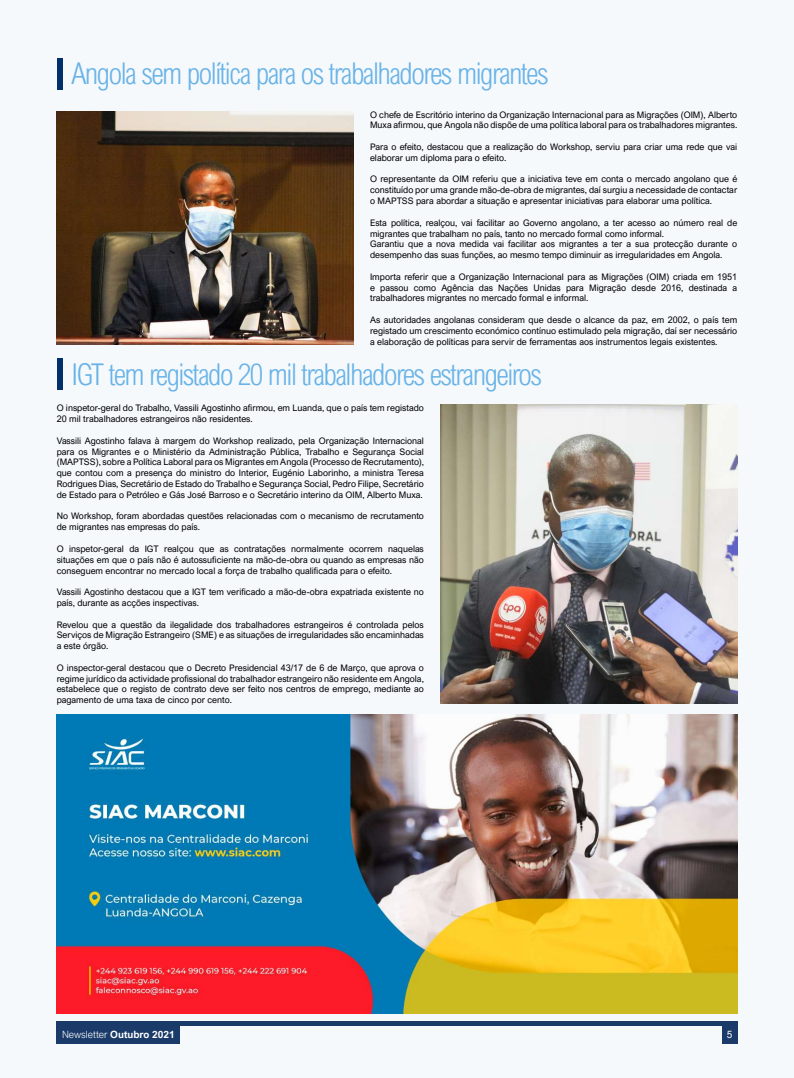
<style>
.page{position:relative;width:794px;height:1078px;background:#fff}
.page>*{position:absolute;margin:0;border:0;box-sizing:border-box;transform-origin:0 0}
.t1{font:300 30px "Arial Nova Cond";letter-spacing:-.05em;color:#69b3e7}
.t2{font:700 10px "Arial Nova";color:#fff}
.t3{font:10px "Arial Nova";color:#fff}
.t4{font:9px/10.8px "Arial Nova";color:#000001;text-align:justify}
.s1{font-weight:300}
</style>
<div class="page">
<div style="left:0;top:0;width:794px;height:1077px;background:#f5f9fc"></div>
<div style="left:57px;top:1020px;width:123px;height:23px;background:#1a3b69"></div>
<div style="left:57px;top:1020px;width:680px;height:5px;background:#1a3b69"></div>
<div style="left:722px;top:1020px;width:15px;height:23px;background:#1a3b69"></div>
<div style="left:57px;top:58px;width:5px;height:31px;background:#002f6c"></div>
<div style="left:57px;top:358px;width:5px;height:32px;background:#002f6c"></div>
<img style="left:57px;top:111px;width:296px;height:233px">
<img style="left:441px;top:405px;width:296px;height:298px">
<img style="left:57px;top:714px;width:680px;height:299px">
<h1 class="t1" style="left:71px;top:55px;width:479px">Angola sem política para os trabalhadores migrantes</h1>
<p class="t4" style="left:370px;top:109px;width:369px">O chefe de Escritório interino da Organização Internacional para as Migrações (OIM), Alberto<br>Muxa afirmou, que Angola não dispõe de uma política laboral para os trabalhadores migrantes.</p>
<p class="t4" style="left:370px;top:141px;width:369px">Para o efeito, destacou que a realização do Workshop, serviu para criar uma rede que vai elaborar um diploma para o efeito.</p>
<p class="t4" style="left:370px;top:174px;width:369px">O representante da OIM referiu que a iniciativa teve em conta o mercado angolano que é constituído por uma grande mão-de-obra de migrantes, daí surgiu a necessidade de contactar o MAPTSS para abordar a situação e apresentar iniciativas para elaborar uma política.</p>
<p class="t4" style="left:370px;top:217px;width:369px;text-align:left">Esta política, realçou, vai facilitar ao Governo angolano, a ter acesso ao número real de migrantes que trabalham no país, tanto no mercado formal como informal.<br>Garantiu que a nova medida vai facilitar aos migrantes a ter a sua protecção durante o desempenho das suas funções, ao mesmo tempo diminuir as irregularidades em Angola.</p>
<p class="t4" style="left:370px;top:271px;width:369px">Importa referir que a Organização Internacional para as Migrações (OIM) criada em 1951 e passou como Agência das Nações Unidas para Migração desde 2016, destinada a trabalhadores migrantes no mercado formal e informal.</p>
<p class="t4" style="left:370px;top:314px;width:369px">As autoridades angolanas consideram que desde o alcance da paz, em 2002, o país tem registado um crescimento económico contínuo estimulado pela migração, daí ser necessário a elaboração de políticas para servir de ferramentas aos instrumentos legais existentes.</p>
<h1 class="t1" style="left:71px;top:356px;width:472px">IGT tem registado 20 mil trabalhadores estrangeiros</h1>
<p class="t4" style="left:57px;top:402px;width:369px">O inspetor-geral do Trabalho, Vassili Agostinho afirmou, em Luanda, que o país tem registado<br>20 mil trabalhadores estrangeiros não residentes.</p>
<p class="t4" style="left:57px;top:435px;width:369px">Vassili Agostinho falava à margem do Workshop realizado, pela Organização Internacional para os Migrantes e o Ministério da Administração Pública, Trabalho e Segurança Social (MAPTSS), sobre a Política Laboral para os Migrantes em Angola (Processo de Recrutamento), que contou com a presença do ministro do Interior, Eugénio Laborinho, a ministra Teresa Rodrigues Dias, Secretário de Estado do Trabalho e Segurança Social, Pedro Filipe, Secretário de Estado para o Petróleo e Gás José Barroso e o Secretário interino da OIM, Alberto Muxa.</p>
<p class="t4" style="left:57px;top:510px;width:369px">No Workshop, foram abordadas questões relacionadas com o mecanismo de recrutamento de migrantes nas empresas do país.</p>
<p class="t4" style="left:57px;top:543px;width:369px">O inspetor-geral da IGT realçou que as contratações normalmente ocorrem naquelas situações em que o país não é autossuficiente na mão-de-obra ou quando as empresas não conseguem encontrar no mercado local a força de trabalho qualificada para o efeito.</p>
<p class="t4" style="left:57px;top:586px;width:369px">Vassili Agostinho destacou que a IGT tem verificado a mão-de-obra expatriada existente no país, durante as acções inspectivas.</p>
<p class="t4" style="left:57px;top:618px;width:369px">Revelou que a questão da ilegalidade dos trabalhadores estrangeiros é controlada pelos Serviços de Migração Estrangeiro (SME) e as situações de irregularidades são encaminhadas a este órgão.</p>
<p class="t4" style="left:57px;top:662px;width:369px">O inspector-geral destacou que o Decreto Presidencial 43/17 de 6 de Março, que aprova o regime jurídico da actividade profissional do trabalhador estrangeiro não residente em Angola, estabelece que o registo de contrato deve ser feito nos centros de emprego, mediante ao pagamento de uma taxa de cinco por cento.</p>
<p class="t2" style="left:62px;top:1028px;width:114px"><span class="s1">Newsletter</span> Outubro 2021</p>
<p class="t3" style="left:727px;top:1028px;width:7px">5</p>
</div>
